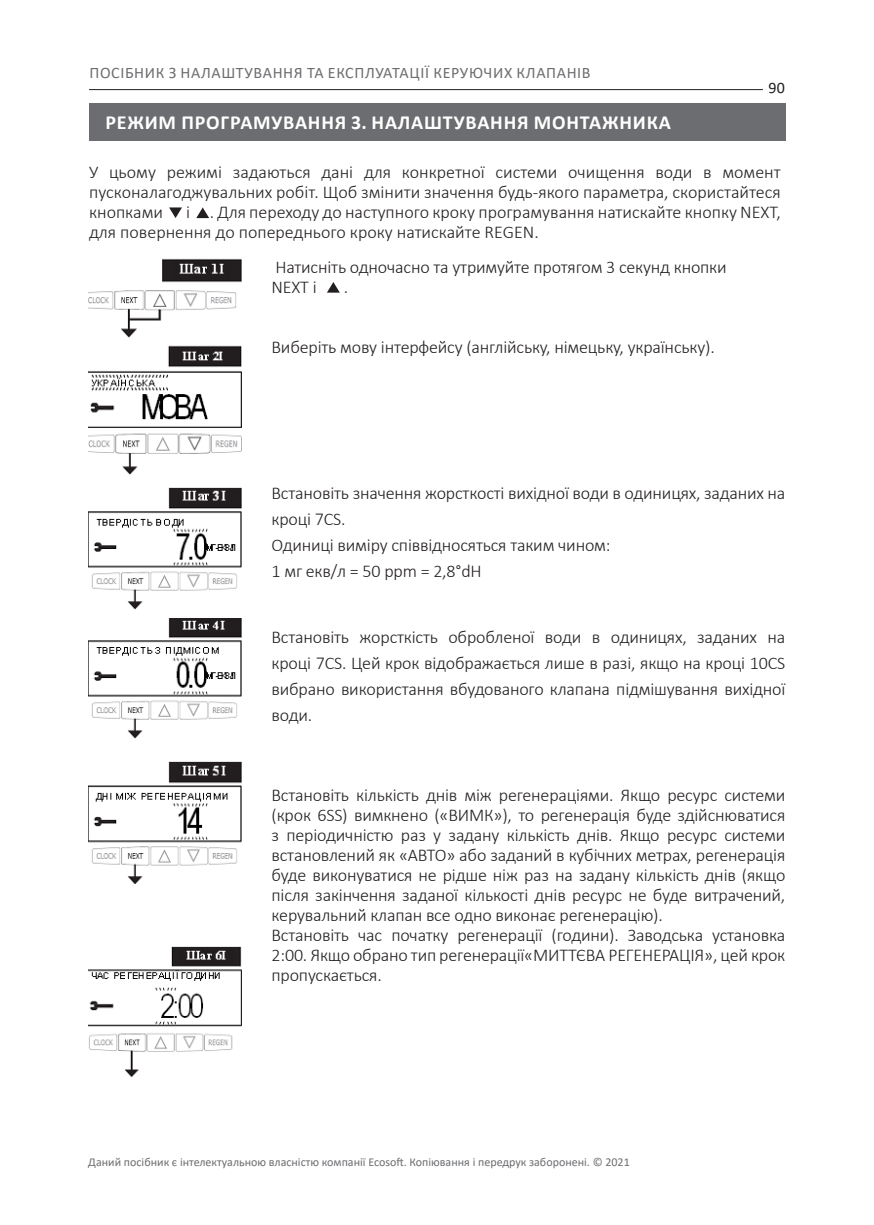
<style>
.page{position:relative;width:874px;height:1225px;background:#fff}
.page>*{position:absolute;margin:0;border:0;box-sizing:border-box;transform-origin:0 0}
.t1{font:700 20px "Calibri";letter-spacing:.04em;color:#fff}
.t2{font:300 18px/20px "Calibri";letter-spacing:-.01em;color:#231f20;text-align:justify}
.t3{font:16px "Calibri";letter-spacing:.04em;color:#6c6d70}
.t4{font:16px "Calibri";color:#231f20}
.t5{font:12px "Calibri";color:#6c6d70}
</style>
<div class="page">
<hr style="left:89px;top:89px;width:673px;height:1px;background:#231f20">
<div style="left:89px;top:104px;width:696px;height:37px;background:#6c6d70"></div>
<svg style="left:169px;top:207px;width:13px;height:11px"></svg>
<svg style="left:196px;top:207px;width:13px;height:11px"></svg>
<img style="left:88px;top:258px;width:153px;height:80px">
<img style="left:88px;top:345px;width:153px;height:130px">
<img style="left:88px;top:487px;width:153px;height:122px">
<img style="left:88px;top:618px;width:153px;height:121px">
<img style="left:88px;top:761px;width:153px;height:122px">
<img style="left:88px;top:946px;width:153px;height:132px">
<svg style="left:327px;top:282px;width:12px;height:11px"></svg>
<p class="t3" style="left:89px;top:61px;width:502px">ПОСІБНИК З НАЛАШТУВАННЯ ТА ЕКСПЛУАТАЦІЇ КЕРУЮЧИХ КЛАПАНІВ</p>
<p class="t4" style="left:768px;top:77px;width:18px">90</p>
<p class="t1" style="left:105px;top:108px;width:566px">РЕЖИМ ПРОГРАМУВАННЯ 3. НАЛАШТУВАННЯ МОНТАЖНИКА</p>
<p class="t2" style="left:89px;top:162px;width:692px">У цьому режимі задаються дані для конкретної системи очищення води в момент пусконалагоджувальних робіт. Щоб змінити значення будь-якого параметра, скористайтеся кнопками</p>
<p class="t2" style="left:89px;top:202px;width:692px;text-indent:97px">і . Для переходу до наступного кроку програмування натискайте кнопку NEXT, для повернення до попереднього кроку натискайте REGEN.</p>
<p class="t2" style="left:275px;top:257px;width:452px">Натисніть одночасно та утримуйте протягом 3 секунд кнопки</p>
<p class="t2" style="left:271px;top:277px;width:47px">NEXT і</p>
<p class="t2" style="left:343px;top:277px;width:6px">.</p>
<p class="t2" style="left:271px;top:337px;width:444px">Виберіть мову інтерфейсу (англійську, німецьку, українську).</p>
<p class="t2" style="left:271px;top:480px;width:515px;line-height:26px">Встановіть значення жорсткості вихідної води в одиницях, заданих на кроці 7CS.</p>
<p class="t2" style="left:271px;top:535px;width:340px">Одиниці виміру співвідносяться таким чином:</p>
<p class="t2" style="left:271px;top:561px;width:211px">1 мг екв/л = 50 ppm = 2,8°dH</p>
<p class="t2" style="left:271px;top:624px;width:515px;line-height:26px">Встановіть жорсткість обробленої води в одиницях, заданих на кроці 7CS. Цей крок відображається лише в разі, якщо на кроці 10CS вибрано використання вбудованого клапана підмішування вихідної води.</p>
<p class="t2" style="left:271px;top:785px;width:515px">Встановіть кількість днів між регенераціями. Якщо ресурс системи (крок 6SS) вимкнено («ВИМК»), то регенерація буде здійснюватися з періодичністю раз у задану кількість днів. Якщо ресурс системи встановлений як «АВТО» або заданий в кубічних метрах, регенерація буде виконуватися не рідше ніж раз на задану кількість днів (якщо після закінчення заданої кількості днів ресурс не буде витрачений, керувальний клапан все одно виконає регенерацію).</p>
<p class="t2" style="left:271px;top:925px;width:515px">Встановіть час початку регенерації (години). Заводська установка 2:00. Якщо обрано тип регенерації«МИТТЄВА РЕГЕНЕРАЦІЯ», цей крок пропускається.</p>
<p class="t5" style="left:88px;top:1153px;width:542px">Даний посібник є інтелектуальною власністю компанії Ecosoft. Копіювання і передрук заборонені. © 2021</p>
</div>
